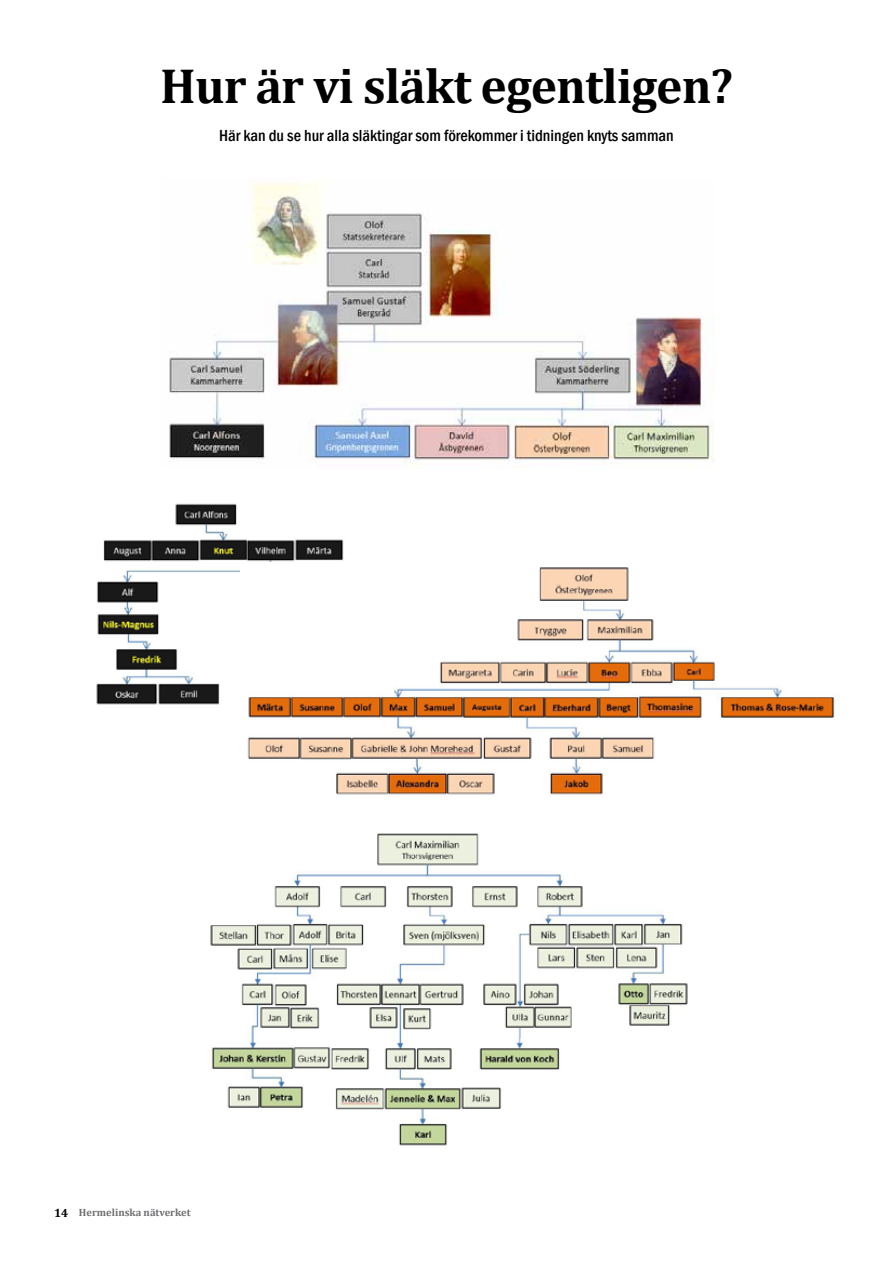
<style>
.page{position:relative;width:893px;height:1263px;background:#fff}
.page>*{position:absolute;margin:0;border:0;box-sizing:border-box;transform-origin:0 0}
.t1{font:700 49.5px "Cambria";letter-spacing:-.02em;color:#000}
.t2{font:500 condensed 16.5px "Franklin Gothic";color:#000}
.t3{font:700 10.5px "Cambria";color:#6d6e70}
.s1{font-size:12px;color:#000}
</style>
<div class="page">
<img style="left:169px;top:182px;width:545px;height:286px">
<img style="left:210px;top:833px;width:478px;height:313px">
<img style="left:96px;top:503px;width:248px;height:202px">
<img style="left:240px;top:562px;width:600px;height:233px">
<h1 class="t1" style="left:160px;top:51px;width:574px">Hur är vi släkt egentligen?</h1>
<p class="t2" style="left:219px;top:124px;width:456px">Här kan du se hur alla släktingar som förekommer i tidningen knyts samman</p>
<p class="t3" style="left:54px;top:1205px;width:138px"><span class="s1">14</span> Hermelinska nätverket</p>
</div>
